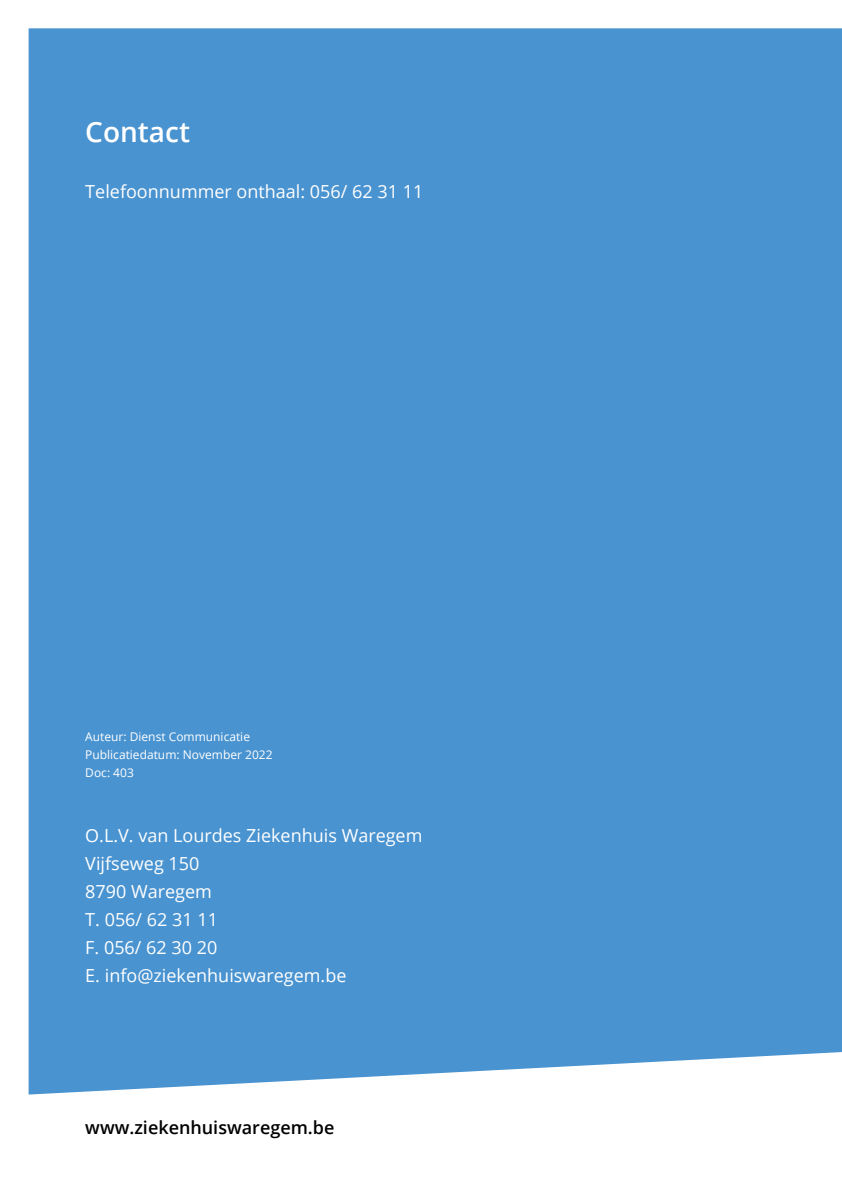
<style>
.page{position:relative;width:842px;height:1191px;background:#fff}
.page>*{position:absolute;margin:0;border:0;box-sizing:border-box;transform-origin:0 0}
.t1{font:600 28px "Open Sans";color:#fff}
.t2{font:18px/28px "Open Sans";color:#fff}
.t3{font:600 18px "Open Sans";color:#000}
.t4{font:12px/18px "Open Sans";color:#fff}
</style>
<div class="page">
<div style="left:29px;top:28px;width:813px;height:1066px;background:#4993d0"></div>
<h1 class="t1" style="left:85px;top:113px;width:106px">Contact</h1>
<p class="t2" style="left:85px;top:177px;width:339px">Telefoonnummer onthaal: 056/ 62 31 11</p>
<p class="t4" style="left:85px;top:728px;width:189px">Auteur: Dienst Communicatie<br>Publicatiedatum: November 2022<br>Doc: 403</p>
<p class="t2" style="left:85px;top:821px;width:339px">O.L.V. van Lourdes Ziekenhuis Waregem<br>Vijfseweg 150<br>8790 Waregem<br>T. 056/ 62 31 11<br>F. 056/ 62 30 20<br>E. info@ziekenhuiswaregem.be</p>
<p class="t3" style="left:85px;top:1115px;width:251px">www.ziekenhuiswaregem.be</p>
</div>
